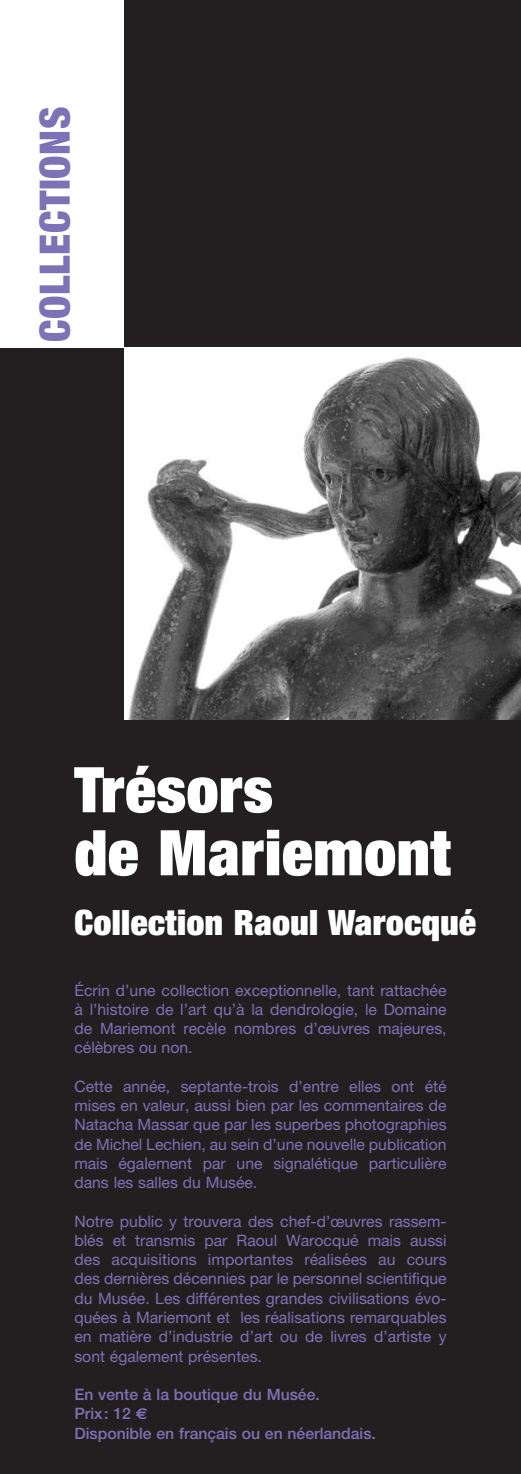
<style>
.page{position:relative;width:521px;height:1474px;background:#fff}
.page>*{position:absolute;margin:0;border:0;box-sizing:border-box;transform-origin:0 0}
.t1{font:900 expanded 63px/63px "Helvetica Neue";letter-spacing:.015em;color:#fff}
.t2{font:900 condensed 42px "Helvetica Neue";letter-spacing:.015em;color:#7d72b5}
.t3{font:900 expanded 35px "Helvetica Neue";letter-spacing:.015em;color:#fff}
.t4{font:15.75px/19.2px "Helvetica Neue";color:#7d72b5;text-align:justify}
.t5{font:500 15.75px/19.2px "Helvetica Neue";color:#7d72b5}
.s1{font-family:"Euro Sans";font-weight:700}
</style>
<div class="page">
<div style="left:0;top:0;width:521px;height:1473px;background:#231f20"></div>
<img style="left:124px;top:347px;width:397px;height:372px">
<div style="left:0;top:0;width:124px;height:347px;background:#fff"></div>
<h2 class="t2" style="left:40px;top:342px;width:237px;rotate:-90deg">COLLECTIONS</h2>
<h1 class="t1" style="left:74px;top:763px;width:377px">Trésors<br>de Mariemont</h1>
<h3 class="t3" style="left:74px;top:910px;width:403px">Collection Raoul Warocqué</h3>
<p class="t4" style="left:74px;top:981px;width:374px">Écrin d’une collection exceptionnelle, tant rattachée à l’histoire de l’art qu’à la dendrologie, le Domaine de Mariemont recèle nombres d’œuvres majeures, célèbres ou non.</p>
<p class="t4" style="left:74px;top:1078px;width:374px">Cette année, septante-trois d’entre elles ont été mises en valeur, aussi bien par les commentaires de Natacha Massar que par les superbes photographies de Michel Lechien, au sein d’une nouvelle publication mais également par une signalétique particulière dans les salles du Musée.</p>
<p class="t4" style="left:74px;top:1212px;width:374px">Notre public y trouvera des chef-d’œuvres rassem&shy;blés et transmis par Raoul Warocqué mais aussi des acquisitions importantes réalisées au cours des dernières décennies par le personnel scientifique du Musée. Les différentes grandes civilisations évo&shy;quées à Mariemont et les réalisations remarquables en matière d’industrie d’art ou de livres d’artiste y sont également présentes.</p>
<p class="t5" style="left:74px;top:1386px;width:303px">En vente à la boutique du Musée.<br>Prix: 12 <span class="s1">€<br></span>Disponible en français ou en néerlandais.</p>
</div>
